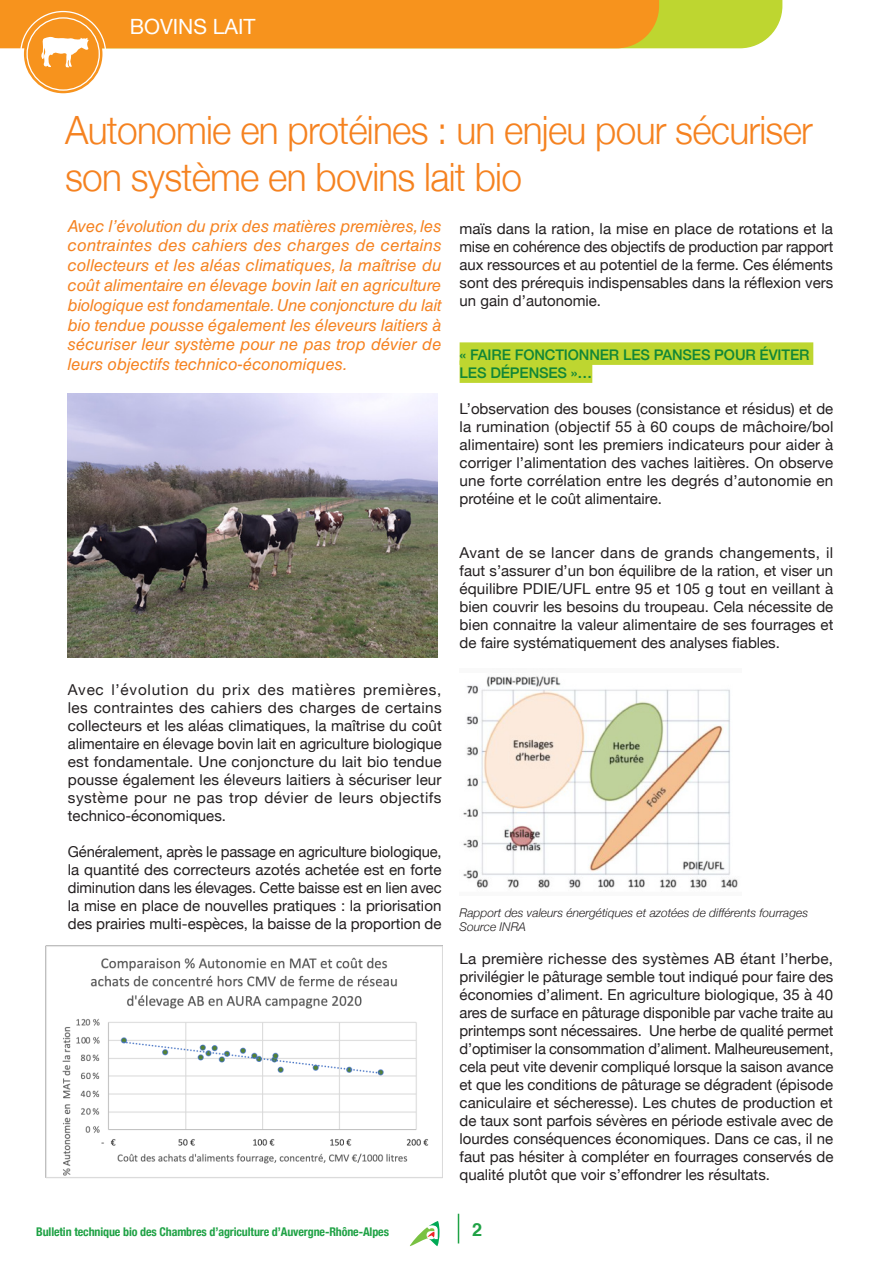
<style>
.page{position:relative;width:893px;height:1263px;background:#fff}
.page>*{position:absolute;margin:0;border:0;box-sizing:border-box;transform-origin:0 0}
.t1{font:300 39px/46.8px "Helvetica Neue";letter-spacing:-.02em;color:#f58220;scale:.95 1}
.t2{font:21px "Helvetica Neue";color:#fff}
.t3{font:700 18px "Helvetica";color:#1fa245}
.t4{font:italic 16.5px/19.8px "Helvetica LT Std";color:#f58220;text-align:justify}
.t5{font:15px/18px "Helvetica Neue";color:#231f20;text-align:justify}
.t6{font:500 14.7px/18px "Helvetica Neue";letter-spacing:-.01em;color:#118637}
.t7{font:italic 300 12px "Helvetica Neue";color:#231f20}
.t8{font:700 condensed 12px "Helvetica Neue";letter-spacing:-.01em;color:#1fa245}
</style>
<div class="page">
<svg style="left:410px;top:1221px;width:30px;height:25px"></svg>
<svg style="left:458px;top:1214px;width:1px;height:29px"></svg>
<svg style="left:24px;top:15px;width:78px;height:78px"></svg>
<svg style="left:0;top:0;width:782px;height:67px"></svg>
<img style="left:68px;top:393px;width:370px;height:264px">
<div style="left:460px;top:342px;width:353px;height:23px;background:#bed630"></div>
<div style="left:460px;top:360px;width:132px;height:23px;background:#bed630"></div>
<img style="left:463px;top:676px;width:275px;height:212px">
<img style="left:45px;top:945px;width:397px;height:233px">
<h2 class="t2" style="left:130px;top:12px;width:127px">BOVINS LAIT</h2>
<p class="t1" style="left:65px;top:104px;width:788px">Autonomie en protéines : un enjeu pour sécuriser son système en bovins lait bio</p>
<p class="t4" style="left:68px;top:216px;width:375px">Avec l’évolution du prix des matières premières, les contraintes des cahiers des charges de certains collecteurs et les aléas climatiques, la maîtrise du coût alimentaire en élevage bovin lait en agriculture biologique est fondamentale. Une conjoncture du lait bio tendue pousse également les éleveurs laitiers à sécuriser leur système pour ne pas trop dévier de leurs objectifs technico-économiques.</p>
<p class="t5" style="left:460px;top:220px;width:375px">maïs dans la ration, la mise en place de rotations et la mise en cohérence des objectifs de production par rapport aux ressources et au potentiel de la ferme. Ces éléments sont des prérequis indispensables dans la réflexion vers un gain d’autonomie.</p>
<p class="t6" style="left:460px;top:344px;width:351px">« FAIRE FONCTIONNER LES PANSES POUR ÉVITER<br>LES DÉPENSES »…</p>
<p class="t5" style="left:460px;top:400px;width:375px">L’observation des bouses (consistance et résidus) et de la rumination (objectif 55 à 60 coups de mâchoire/bol alimentaire) sont les premiers indicateurs pour aider à corriger l’alimentation des vaches laitières. On observe une forte corrélation entre les degrés d’autonomie en protéine et le coût alimentaire.</p>
<p class="t5" style="left:68px;top:681px;width:375px">Avec l’évolution du prix des matières premières, les contraintes des cahiers des charges de certains collecteurs et les aléas climatiques, la maîtrise du coût alimentaire en élevage bovin lait en agriculture biologique est fondamentale. Une conjoncture du lait bio tendue pousse également les éleveurs laitiers à sécuriser leur système pour ne pas trop dévier de leurs objectifs technico-économiques.</p>
<p class="t5" style="left:68px;top:843px;width:375px">Généralement, après le passage en agriculture biologique, la quantité des correcteurs azotés achetée est en forte diminution dans les élevages. Cette baisse est en lien avec la mise en place de nouvelles pratiques : la priorisation des prairies multi-espèces, la baisse de la proportion de</p>
<p class="t5" style="left:460px;top:544px;width:375px">Avant de se lancer dans de grands changements, il faut s’assurer d’un bon équilibre de la ration, et viser un équilibre PDIE/UFL entre 95 et 105 g tout en veillant à bien couvrir les besoins du troupeau. Cela nécessite de bien connaitre la valeur alimentaire de ses fourrages et de faire systématiquement des analyses fiables.</p>
<p class="t7" style="left:460px;top:903px;width:350px">Rapport des valeurs énergétiques et azotées de différents fourrages</p>
<p class="t7" style="left:460px;top:917px;width:68px">Source INRA</p>
<p class="t5" style="left:460px;top:950px;width:375px">La première richesse des systèmes AB étant l’herbe, privilégier le pâturage semble tout indiqué pour faire des économies d’aliment. En agriculture biologique, 35 à 40 ares de surface en pâturage disponible par vache traite au printemps sont nécessaires. Une herbe de qualité permet d’optimiser la consommation d’aliment. Malheureusement, cela peut vite devenir compliqué lorsque la saison avance et que les conditions de pâturage se dégradent (épisode caniculaire et sécheresse). Les chutes de production et de taux sont parfois sévères en période estivale avec de lourdes conséquences économiques. Dans ce cas, il ne faut pas hésiter à compléter en fourrages conservés de qualité plutôt que voir s’effondrer les résultats.</p>
<p class="t8" style="left:36px;top:1222px;width:354px">Bulletin technique bio des Chambres d’agriculture d’Auvergne-Rhône-Alpes</p>
<p class="t3" style="left:472px;top:1215px;width:12px">2</p>
</div>
